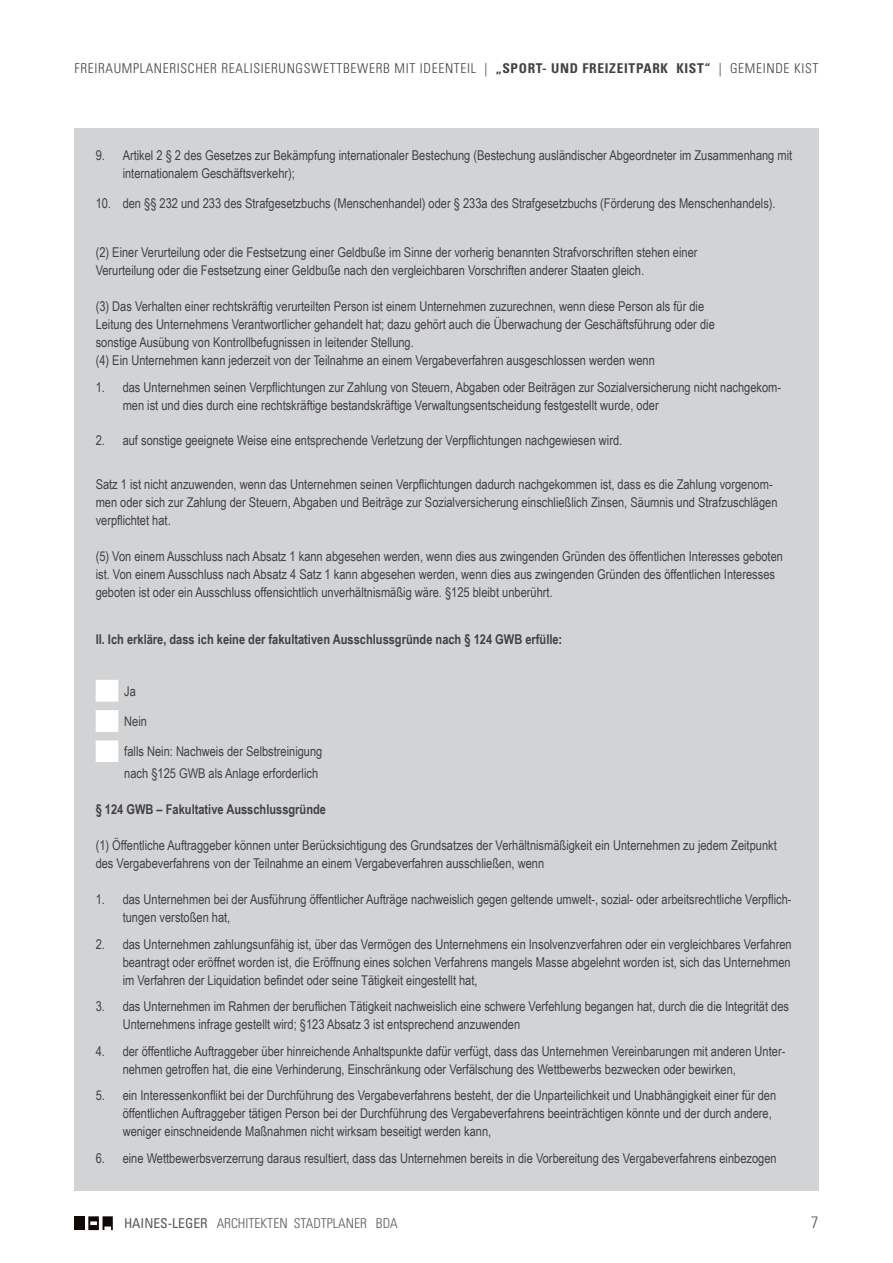
<style>
.page{position:relative;width:893px;height:1263px;background:#fff}
.page>*{position:absolute;margin:0;border:0;box-sizing:border-box;transform-origin:0 0}
.t1{font:300 condensed 16.5px "Univers LT Std";color:#58595b}
.t2{font:13.5px/18px "Arial Narrow";color:#414042}
.t3{font:700 13.5px "Arial Narrow";color:#414042}
.t4{font:300 condensed 13.5px "Univers LT Std";letter-spacing:.05em;color:#414042}
.t5{font:700 condensed 13.5px "Univers LT Std";letter-spacing:.05em;color:#414042}
.t6{font:300 condensed 13.5px "Univers LT Std";color:#58595b}
.s1{font-weight:300}
.s2{font-weight:400}
</style>
<div class="page">
<svg style="left:88px;top:1216px;width:25px;height:14px"></svg>
<div style="left:74px;top:1216px;width:11px;height:14px;background:#100906"></div>
<div style="left:74px;top:129px;width:745px;height:1062px;background:#d1d3d4"></div>
<svg style="left:96px;top:680px;width:22px;height:82px"></svg>
<p class="t4" style="left:74px;top:60px;width:328px">FREIRAUMPLANERISCHER REALISIERUNGSWETTBEWERB MIT</p>
<p class="t4" style="left:420px;top:60px;width:20px">IDEENTEIL</p>
<p class="t5" style="left:484px;top:60px;width:336px"><span class="s1">|</span> „SPORT- UND FREIZEITPARK KIST“ <span class="s1">| GEMEINDE KIST</span></p>
<p class="t2" style="left:123px;top:145px;width:671px;text-indent:-27px">9. Artikel 2 § 2 des Gesetzes zur Bekämpfung internationaler Bestechung (Bestechung ausländischer Abgeordneter im Zusammenhang mit internationalem Geschäftsverkehr);</p>
<p class="t2" style="left:96px;top:194px;width:681px">10. den §§ 232 und 233 des Strafgesetzbuchs (Menschenhandel) oder § 233a des Strafgesetzbuchs (Förderung des Menschenhandels).</p>
<p class="t2" style="left:96px;top:243px;width:603px">(2) Einer Verurteilung oder die Festsetzung einer Geldbuße im Sinne der vorherig benannten Strafvorschriften stehen einer<br>Verurteilung oder die Festsetzung einer Geldbuße nach den vergleichbaren Vorschriften anderer Staaten gleich.</p>
<p class="t2" style="left:96px;top:297px;width:621px">(3) Das Verhalten einer rechtskräftig verurteilten Person ist einem Unternehmen zuzurechnen, wenn diese Person als für die Leitung des Unternehmens Verantwortlicher gehandelt hat; dazu gehört auch die Überwachung der Geschäftsführung oder die sonstige Ausübung von Kontrollbefugnissen in leitender Stellung.<br>(4) Ein Unternehmen kann jederzeit von der Teilnahme an einem Vergabeverfahren ausgeschlossen werden wenn</p>
<p class="t2" style="left:123px;top:377px;width:660px;text-indent:-27px">1. das Unternehmen seinen Verpflichtungen zur Zahlung von Steuern, Abgaben oder Beiträgen zur Sozialversicherung nicht nachgekom&shy;men ist und dies durch eine rechtskräftige bestandskräftige Verwaltungsentscheidung festgestellt wurde, oder</p>
<p class="t2" style="left:96px;top:430px;width:528px">2. auf sonstige geeignete Weise eine entsprechende Verletzung der Verpflichtungen nachgewiesen wird.</p>
<p class="t2" style="left:96px;top:475px;width:683px">Satz 1 ist nicht anzuwenden, wenn das Unternehmen seinen Verpflichtungen dadurch nachgekommen ist, dass es die Zahlung vorgenom&shy;men oder sich zur Zahlung der Steuern, Abgaben und Beiträge zur Sozialversicherung einschließlich Zinsen, Säumnis und Strafzuschlägen verpflichtet hat.</p>
<p class="t2" style="left:96px;top:547px;width:689px">(5) Von einem Ausschluss nach Absatz 1 kann abgesehen werden, wenn dies aus zwingenden Gründen des öffentlichen Interesses geboten ist. Von einem Ausschluss nach Absatz 4 Satz 1 kann abgesehen werden, wenn dies aus zwingenden Gründen des öffentlichen Interesses geboten ist oder ein Ausschluss offensichtlich unverhältnismäßig wäre. §125 bleibt unberührt.</p>
<p class="t3" style="left:96px;top:629px;width:468px">II . Ich erkläre, dass ich keine der fakultativen Ausschlussgründe nach § 124 GWB erfülle:</p>
<p class="t2" style="left:124px;top:681px;width:13px">Ja</p>
<p class="t2" style="left:124px;top:712px;width:24px">Nein</p>
<p class="t2" style="left:124px;top:740px;width:200px;line-height:21.9px">falls Nein: Nachweis der Selbstreinigung nach §125 GWB als Anlage erforderlich</p>
<p class="t3" style="left:96px;top:799px;width:232px">§ 124 GWB – Fakultative Ausschlussgründe</p>
<p class="t2" style="left:96px;top:836px;width:683px">(1) Öffentliche Auftraggeber können unter Berücksichtigung des Grundsatzes der Verhältnismäßigkeit ein Unternehmen zu jedem Zeitpunkt des Vergabeverfahrens von der Teilnahme an einem Vergabeverfahren ausschließen, wenn</p>
<p class="t2" style="left:123px;top:890px;width:670px;text-indent:-27px">1. das Unternehmen bei der Ausführung öffentlicher Aufträge nachweislich gegen geltende umwelt-, sozial- oder arbeitsrechtliche Verpflich&shy;tungen verstoßen hat,</p>
<p class="t2" style="left:123px;top:934px;width:670px;text-align:justify;text-indent:-27px">2. das Unternehmen zahlungsunfähig ist, über das Vermögen des Unternehmens ein Insolvenzverfahren oder ein vergleichbares Verfahren beantragt oder eröffnet worden ist, die Eröffnung eines solchen Verfahrens mangels Masse abgelehnt worden ist, sich das Unternehmen im Verfahren der Liquidation befindet oder seine Tätigkeit eingestellt hat,</p>
<p class="t2" style="left:123px;top:997px;width:668px;text-indent:-27px">3. das Unternehmen im Rahmen der beruflichen Tätigkeit nachweislich eine schwere Verfehlung begangen hat, durch die die Integrität des<br>Unternehmens infrage gestellt wird; §123 Absatz 3 ist entsprechend anzuwenden</p>
<p class="t2" style="left:123px;top:1041px;width:664px;text-indent:-27px">4. der öffentliche Auftraggeber über hinreichende Anhaltspunkte dafür verfügt, dass das Unternehmen Vereinbarungen mit anderen Unter&shy;nehmen getroffen hat, die eine Verhinderung, Einschränkung oder Verfälschung des Wettbewerbs bezwecken oder bewirken,</p>
<p class="t2" style="left:123px;top:1086px;width:655px;text-indent:-27px">5. ein Interessenkonflikt bei der Durchführung des Vergabeverfahrens besteht, der die Unparteilichkeit und Unabhängigkeit einer für den öffentlichen Auftraggeber tätigen Person bei der Durchführung des Vergabeverfahrens beeinträchtigen könnte und der durch andere, weniger einschneidende Maßnahmen nicht wirksam beseitigt werden kann,</p>
<p class="t2" style="left:96px;top:1148px;width:682px">6. eine Wettbewerbsverzerrung daraus resultiert, dass das Unternehmen bereits in die Vorbereitung des Vergabeverfahrens einbezogen</p>
<p class="t6" style="left:124px;top:1215px;width:275px"><span class="s2">HAINES-LEGER</span> ARCHITEKTEN STADTPLANER BDA</p>
<p class="t1" style="left:811px;top:1212px;width:9px">7</p>
</div>
